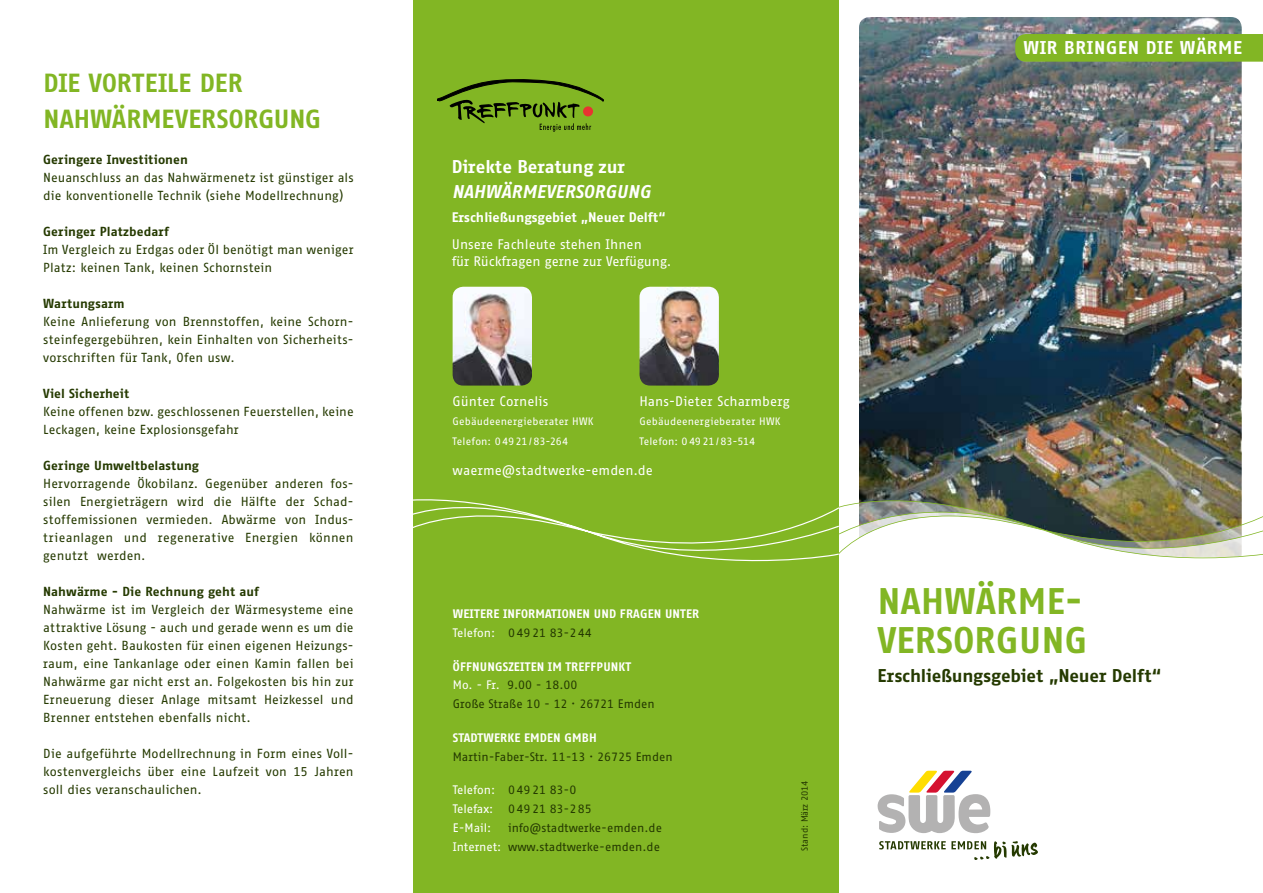
<style>
.page{position:relative;width:1263px;height:893px;background:#fff}
.page>*{position:absolute;margin:0;border:0;box-sizing:border-box;transform-origin:0 0}
.t1{font:700 36px/39px "Fago Correspondence Sans OT";letter-spacing:.01em;color:#82b624}
.t2{font:700 25.5px/36px "Fago Correspondence Sans OT";color:#82b624}
.t3{font:700 18px "Fago Correspondence Sans OT";letter-spacing:-.01em;color:#253a01}
.t4{font:700 18px "Fago Correspondence Sans OT";letter-spacing:.04em;color:#fff}
.t5{font:700 18px "Fago Correspondence Sans OT";color:#fff}
.t6{font:italic 700 18px "Fago Correspondence Sans OT";letter-spacing:.01em;color:#fff}
.t7{font:13.5px/16.2px "Fago Correspondence Sans OT";color:#fff}
.t8{font:700 13.5px "Fago Correspondence Sans OT";color:#fff}
.t9{font:12.75px/18px "Fago Correspondence Sans OT";letter-spacing:.005em;color:#253a01;text-align:justify}
.t10{font:700 12.75px "Fago Correspondence Sans OT";letter-spacing:.005em;color:#253a01}
.t11{font:12px/18.8px "Fago Correspondence Sans OT";color:#253a01}
.t12{font:700 12px/18.8px "Fago Correspondence Sans OT";letter-spacing:.01em;color:#fff}
.t13{font:12px/18.8px "Fago Correspondence Sans OT";color:#fff}
.t14{font:10.5px/19.5px "Fago Correspondence Sans OT";letter-spacing:.015em;color:#fff}
.t15{font:9px "Fago Correspondence Sans OT";letter-spacing:-.01em;color:#253a01}
.s1{font-weight:400}
.s2{font-weight:400;color:#253a01}
.s3{font-weight:700;color:#fff}
.s4{color:#fff}
.s5{color:#253a01}
</style>
<div class="page">
<img style="left:859px;top:17px;width:383px;height:478px">
<img style="left:840px;top:495px;width:402px;height:21px">
<svg style="left:838px;top:516px;width:425px;height:377px"></svg>
<div style="left:1015px;top:34px;width:248px;height:28px;background:#82b624"></div>
<svg style="left:878px;top:771px;width:112px;height:62px"></svg>
<svg style="left:879px;top:841px;width:159px;height:19px"></svg>
<div style="left:413px;top:0;width:425px;height:893px;background:#82b624"></div>
<svg style="left:413px;top:408px;width:427px;height:214px"></svg>
<svg style="left:437px;top:79px;width:167px;height:53px"></svg>
<img style="left:453px;top:287px;width:79px;height:99px">
<img style="left:639px;top:287px;width:80px;height:99px">
<h2 class="t2" style="left:43px;top:65px;width:279px">DIE VORTEILE DER<br>NAHWÄRMEVERSORGUNG</h2>
<p class="t10" style="left:43px;top:152px;width:146px">Geringere Investitionen</p>
<p class="t9" style="left:43px;top:169px;width:312px">Neuanschluss an das Nahwärmenetz ist günstiger als die konventionelle Technik (siehe Modellrechnung)</p>
<p class="t10" style="left:43px;top:224px;width:127px">Geringer Platzbedarf</p>
<p class="t9" style="left:43px;top:241px;width:312px">Im Vergleich zu Erdgas oder Öl benötigt man weniger<br>Platz: keinen Tank, keinen Schornstein</p>
<p class="t10" style="left:43px;top:296px;width:83px">Wartungsarm</p>
<p class="t9" style="left:43px;top:313px;width:312px">Keine Anlieferung von Brennstoffen, keine Schorn&shy;steinfegergebühren, kein Einhalten von Sicherheits&shy;vorschriften für Tank, Ofen usw.</p>
<p class="t10" style="left:43px;top:386px;width:88px">Viel Sicherheit</p>
<p class="t9" style="left:43px;top:403px;width:312px">Keine offenen bzw. geschlossenen Feuerstellen, keine<br>Leckagen, keine Explosionsgefahr</p>
<p class="t10" style="left:43px;top:458px;width:157px">Geringe Umweltbelastung</p>
<p class="t9" style="left:43px;top:475px;width:312px">Hervorragende Ökobilanz. Gegenüber anderen fos&shy;silen Energieträgern wird die Hälfte der Schad&shy;stoffemissionen vermieden. Abwärme von Indus&shy;trieanlagen und regenerative Energien können genutzt werden.</p>
<p class="t10" style="left:43px;top:584px;width:217px">Nahwärme - Die Rechnung geht auf</p>
<p class="t9" style="left:43px;top:601px;width:312px">Nahwärme ist im Vergleich der Wärmesysteme eine attraktive Lösung - auch und gerade wenn es um die Kosten geht. Baukosten für einen eigenen Heizungs&shy;raum, eine Tankanlage oder einen Kamin fallen bei Nahwärme gar nicht erst an. Folgekosten bis hin zur Erneuerung dieser Anlage mitsamt Heizkessel und Brenner entstehen ebenfalls nicht.</p>
<p class="t9" style="left:43px;top:745px;width:312px">Die aufgeführte Modellrechnung in Form eines Voll&shy;kostenvergleichs über eine Laufzeit von 15 Jahren soll dies veranschaulichen.</p>
<h3 class="t5" style="left:452px;top:156px;width:175px">Direkte Beratung zur</h3>
<h3 class="t6" style="left:452px;top:182px;width:200px">NAHWÄRMEVERSORGUNG</h3>
<p class="t8" style="left:452px;top:210px;width:215px">Erschließungsgebiet „Neuer Delft“</p>
<p class="t7" style="left:452px;top:237px;width:221px">Unsere Fachleute stehen Ihnen<br>für Rückfragen gerne zur Verfügung.</p>
<p class="t7" style="left:453px;top:393px;width:97px">Günter Cornelis</p>
<p class="t14" style="left:453px;top:412px;width:142px">Gebäudeenergieberater HWK<br>Telefon: 04921/83-264</p>
<p class="t7" style="left:639px;top:393px;width:152px">Hans-Dieter Scharmberg</p>
<p class="t14" style="left:639px;top:412px;width:142px">Gebäudeenergieberater HWK<br>Telefon: 04921/83-514</p>
<p class="t7" style="left:453px;top:462px;width:202px">waerme@stadtwerke-emden.de</p>
<p class="t12" style="left:453px;top:604px;width:248px">WEITERE INFORMATIONEN UND FRAGEN UNTER<br><span class="s1">Telefon:</span> <span class="s2">04921 83-244</span></p>
<p class="t11" style="left:453px;top:657px;width:204px"><span class="s3">ÖFFNUNGSZEITEN IM TREFFPUNKT<br></span><span class="s4">Mo. - Fr.</span> 9.00 - 18.00<br>Große Straße 10 - 12 · 26721 Emden</p>
<p class="t12" style="left:453px;top:728px;width:145px">STADTWERKE EMDEN GMBH</p>
<p class="t11" style="left:453px;top:747px;width:221px">Martin-Faber-Str. 11-13 · 26725 Emden</p>
<p class="t13" style="left:453px;top:781px;width:125px">Telefon: <span class="s5">04921 83-0<br></span>Telefax:</p>
<p class="t11" style="left:508px;top:800px;width:85px">04921 83-285</p>
<p class="t11" style="left:453px;top:818px;width:211px;text-align:right">info@stadtwerke-emden.de<br><span class="s4">Internet:</span> www.stadtwerke-emden.de</p>
<p class="t13" style="left:453px;top:818px;width:40px">E-Mail:</p>
<p class="t15" style="left:800px;top:851px;width:72px;rotate:-90deg">Stand: März 2014</p>
<h3 class="t4" style="left:1023px;top:37px;width:220px">WIR BRINGEN DIE WÄRME</h3>
<h1 class="t1" style="left:878px;top:582px;width:211px">NAHWÄRME-<br>VERSORGUNG</h1>
<h3 class="t3" style="left:878px;top:665px;width:286px">Erschließungsgebiet „Neuer Delft“</h3>
</div>
